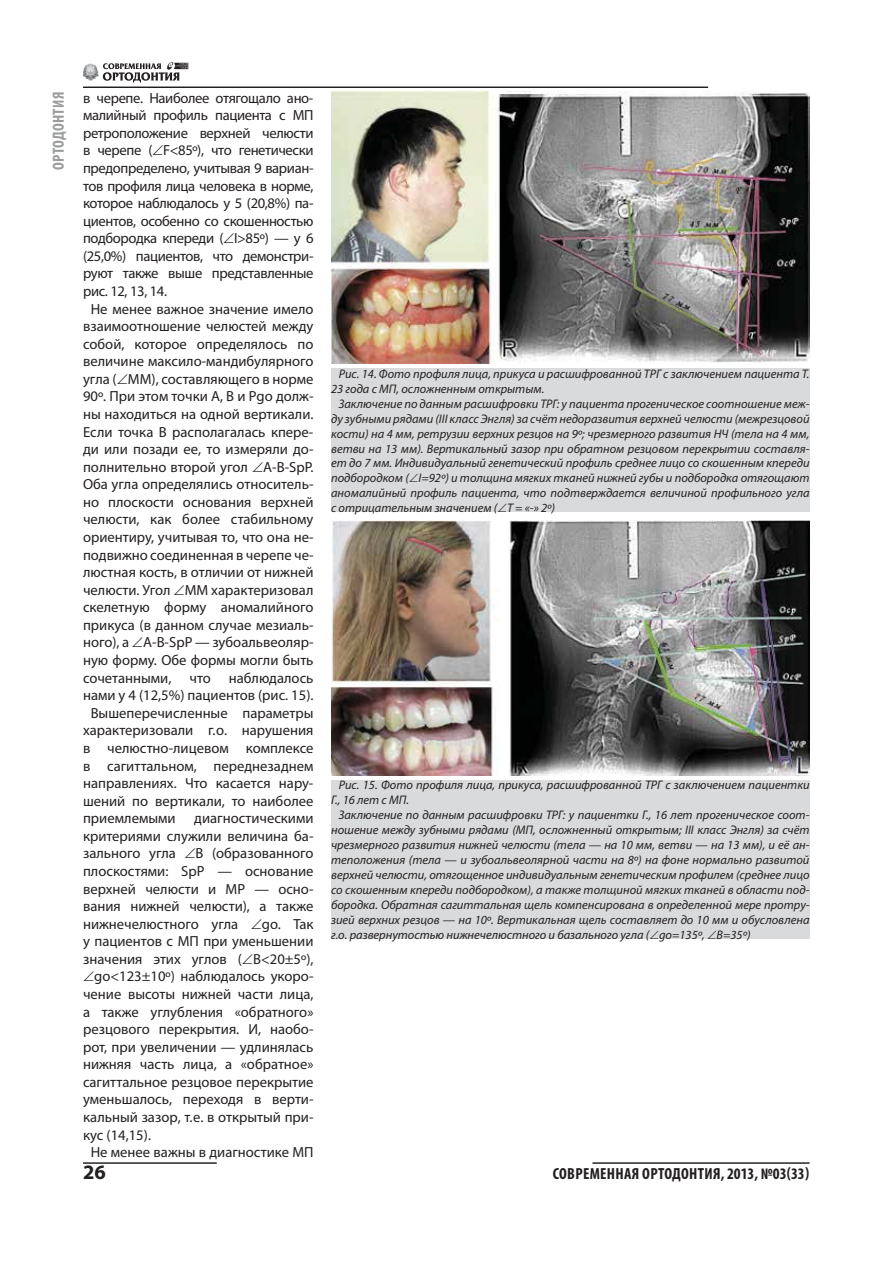
<style>
.page{position:relative;width:893px;height:1263px;background:#fff}
.page>*{position:absolute;margin:0;border:0;box-sizing:border-box;transform-origin:0 0}
.t1{font:700 20.55px "Myriad Pro";color:#231f20}
.t2{font:700 condensed 16.05px "Myriad Pro";letter-spacing:.02em;color:#231f20}
.t3{font:700 condensed 16.05px "Myriad Pro";letter-spacing:.02em;color:#9a9c9e}
.t4{font:14.7px/17.5px "Myriad Pro";color:#231f20;text-align:justify}
.t5{font:14.7px "Myriad Pro";letter-spacing:-.025em;color:#231f20}
.t6{font:italic 12.45px/15px "Myriad Pro";color:#231f20}
</style>
<div class="page">
<hr style="left:83px;top:87px;width:625px;height:1px;background:#231f20">
<hr style="left:592px;top:1162px;width:218px;height:2px;background:#231f20">
<hr style="left:83px;top:1162px;width:134px;height:2px;background:#231f20">
<svg style="left:103px;top:62px;width:85px;height:21px"></svg>
<img style="left:83px;top:63px;width:16px;height:18px">
<img style="left:331px;top:92px;width:479px;height:272px">
<div style="left:331px;top:369px;width:478px;height:143px;background:#d9dadb"></div>
<div style="left:331px;top:780px;width:478px;height:159px;background:#d9dadb"></div>
<img style="left:331px;top:520px;width:479px;height:255px">
<p class="t3" style="left:49px;top:170px;width:80px;rotate:-90deg">ОРТОДОНТИЯ</p>
<p class="t5" style="left:83px;top:92px;width:232px">в черепе. Наиболее отягощало ано-</p>
<p class="t5" style="left:83px;top:110px;width:232px">малийный профиль пациента с МП</p>
<p class="t5" style="left:83px;top:127px;width:232px">ретроположение верхней челюсти</p>
<p class="t5" style="left:83px;top:145px;width:232px">в черепе ( F&lt;85º), что генетически</p>
<p class="t5" style="left:83px;top:162px;width:232px">предопределено, учитывая 9 вариан-</p>
<p class="t5" style="left:83px;top:180px;width:232px">тов профиля лица человека в норме,</p>
<p class="t5" style="left:83px;top:198px;width:232px">которое наблюдалось у 5 (20,8%) па-</p>
<p class="t5" style="left:83px;top:215px;width:232px">циентов, особенно со скошенностью</p>
<p class="t5" style="left:83px;top:233px;width:232px">подбородка кпереди ( I&gt;85º) — у 6</p>
<p class="t5" style="left:83px;top:250px;width:232px">(25,0%) пациентов, что демонстри-</p>
<p class="t5" style="left:83px;top:268px;width:232px">руют также выше представленные</p>
<p class="t4" style="left:83px;top:283px;width:86px">рис. 12, 13, 14.</p>
<p class="t4" style="left:91px;top:301px;width:224px">Не менее важное значение имело</p>
<p class="t4" style="left:83px;top:318px;width:232px">взаимоотношение челюстей между</p>
<p class="t4" style="left:83px;top:336px;width:232px">собой, которое определялось по</p>
<p class="t4" style="left:83px;top:354px;width:232px">величине максило-мандибулярного</p>
<p class="t4" style="left:83px;top:371px;width:232px">угла ( ММ), составляющего в норме</p>
<p class="t4" style="left:83px;top:389px;width:232px">90º. При этом точки А, В и Рgo долж-</p>
<p class="t4" style="left:83px;top:406px;width:232px">ны находиться на одной вертикали.</p>
<p class="t4" style="left:83px;top:424px;width:232px">Если точка В располагалась кпере-</p>
<p class="t4" style="left:83px;top:441px;width:232px">ди или позади ее, то измеряли до-</p>
<p class="t4" style="left:83px;top:459px;width:232px">полнительно второй угол A-B-SpP.</p>
<p class="t4" style="left:83px;top:477px;width:232px">Оба угла определялись относитель-</p>
<p class="t4" style="left:83px;top:494px;width:232px">но плоскости основания верхней</p>
<p class="t4" style="left:83px;top:512px;width:232px">челюсти, как более стабильному</p>
<p class="t4" style="left:83px;top:529px;width:232px">ориентиру, учитывая то, что она не-</p>
<p class="t4" style="left:83px;top:547px;width:232px">подвижно соединенная в черепе че-</p>
<p class="t4" style="left:83px;top:564px;width:232px">люстная кость, в отличии от нижней</p>
<p class="t4" style="left:83px;top:582px;width:232px">челюсти. Угол ММ характеризовал</p>
<p class="t4" style="left:83px;top:600px;width:232px">скелетную форму аномалийного</p>
<p class="t4" style="left:83px;top:617px;width:232px">прикуса (в данном случае мезиаль-</p>
<p class="t4" style="left:83px;top:635px;width:232px">ного), а A-B-SpP — зубоальвеоляр-</p>
<p class="t4" style="left:83px;top:652px;width:232px">ную форму. Обе формы могли быть</p>
<p class="t4" style="left:83px;top:670px;width:232px">сочетанными, что наблюдалось</p>
<p class="t4" style="left:83px;top:687px;width:232px">нами у 4 (12,5%) пациентов (рис. 15).</p>
<p class="t4" style="left:91px;top:705px;width:224px">Вышеперечисленные параметры</p>
<p class="t4" style="left:83px;top:723px;width:232px">характеризовали г. о. нарушения</p>
<p class="t4" style="left:83px;top:740px;width:232px">в челюстно-лицевом комплексе</p>
<p class="t4" style="left:83px;top:758px;width:232px">в сагиттальном, переднезаднем</p>
<p class="t4" style="left:83px;top:775px;width:232px">направлениях. Что касается нару-</p>
<p class="t4" style="left:83px;top:793px;width:232px">шений по вертикали, то наиболее</p>
<p class="t4" style="left:83px;top:810px;width:94px">приемлемыми</p>
<p class="t4" style="left:83px;top:810px;width:232px;text-indent:111px">диагностическими критериями служили величина ба&shy;зального угла</p>
<p class="t4" style="left:83px;top:846px;width:232px;text-indent:113px">B (образованного плоскостями: SpP — основание верхней челюсти и МР — осно&shy;вания нижней челюсти), а также нижнечелюстного угла</p>
<p class="t4" style="left:262px;top:916px;width:53px">go. Так</p>
<p class="t4" style="left:83px;top:933px;width:232px">у пациентов с МП при уменьшении</p>
<p class="t4" style="left:83px;top:951px;width:232px">значения этих углов ( B&lt;20±5º),</p>
<p class="t4" style="left:94px;top:969px;width:221px">go&lt;123±10º) наблюдалось укоро-</p>
<p class="t4" style="left:83px;top:986px;width:232px">чение высоты нижней части лица,</p>
<p class="t4" style="left:83px;top:1004px;width:232px">а также углубления «обратного»</p>
<p class="t4" style="left:83px;top:1021px;width:232px">резцового перекрытия. И, наобо-</p>
<p class="t4" style="left:83px;top:1039px;width:232px">рот, при увеличении — удлинялась</p>
<p class="t4" style="left:83px;top:1056px;width:232px">нижняя часть лица, а «обратное»</p>
<p class="t4" style="left:83px;top:1074px;width:232px">сагиттальное резцовое перекрытие</p>
<p class="t4" style="left:83px;top:1092px;width:232px">уменьшалось, переходя в верти-</p>
<p class="t4" style="left:83px;top:1109px;width:232px">кальный зазор, т. е. в открытый при-</p>
<p class="t4" style="left:83px;top:1127px;width:69px">кус (14,15).</p>
<p class="t4" style="left:91px;top:1144px;width:224px">Не менее важны в диагностике МП</p>
<h1 class="t1" style="left:83px;top:1164px;width:24px">26</h1>
<p class="t6" style="left:331px;top:367px;width:480px;text-indent:8px">Рис. 14. Фото профиля лица, прикуса и расшифрованной ТРГ с заключением пациента Т.<br>23 года с МП, осложненным открытым.</p>
<p class="t6" style="left:331px;top:397px;width:480px;text-align:justify;text-indent:8px">Заключение по данным расшифровки ТРГ: у пациента прогеническое соотношение меж&shy;ду зубными рядами (ІІІ класс Энгля) за счёт недоразвития верхней челюсти (межрезцовой кости) на 4 мм, ретрузии верхних резцов на 9º; чрезмерного развития НЧ (тела на 4 мм, ветви на 13 мм). Вертикальный зазор при обратном резцовом перекрытии составля&shy;ет до 7 мм. Индивидуальный генетический профиль среднее лицо со скошенным кпереди подбородком ( I=92º) и толщина мягких тканей нижней губы и подбородка отягощают аномалийный профиль пациента, что подтверждается величиной профильного угла с отрицательным значением ( Т = «-» 2º)</p>
<p class="t6" style="left:331px;top:778px;width:480px;text-indent:8px">Рис. 15. Фото профиля лица, прикуса, расшифрованной ТРГ с заключением пациентки<br>Г., 16 лет с МП.</p>
<p class="t6" style="left:331px;top:808px;width:480px;text-align:justify;text-indent:8px">Заключение по данным расшифровки ТРГ: у пациентки Г., 16 лет прогеническое соот&shy;ношение между зубными рядами (МП, осложненный открытым; III класс Энгля) за счёт чрезмерного развития нижней челюсти (тела — на 10 мм, ветви — на 13 мм), и её ан&shy;теположения (тела — и зубоальвеолярной части на 8º) на фоне нормально развитой верхней челюсти, отягощенное индивидуальным генетическим профилем (среднее лицо со скошенным кпереди подбородком), а также толщиной мягких тканей в области под&shy;бородка. Обратная сагиттальная щель компенсирована в определенной мере протру&shy;зией верхних резцов — на 10º. Вертикальная щель составляет до 10 мм и обусловлена г.о. развернутостью нижнечелюстного и базального угла ( go=135º, B=35º)</p>
<p class="t2" style="left:553px;top:1164px;width:258px">СОВРЕМЕННАЯ ОРТОДОНТИЯ, 2013, №03(33)</p>
</div>
